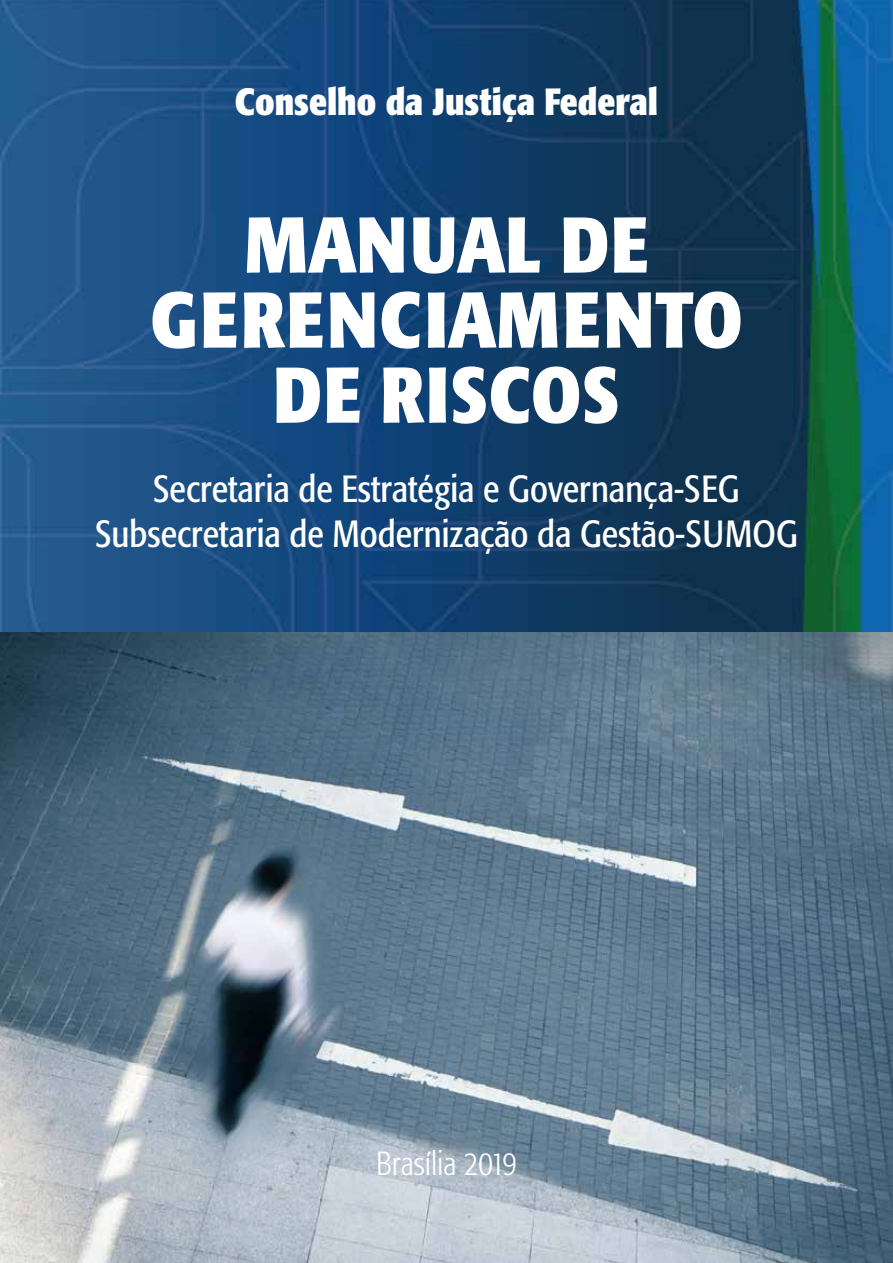
<style>
.page{position:relative;width:893px;height:1263px;background:#fff}
.page>*{position:absolute;margin:0;border:0;box-sizing:border-box;transform-origin:0 0}
.t1{font:700 condensed 78px/75px "Formata";letter-spacing:.02em;color:#fff;text-align:center}
.t2{font:condensed 37.5px/45px "Formata";color:#fff;text-align:center}
.t3{font:700 condensed 37.5px "Formata";color:#fff}
.t4{font:300 condensed 33px "Formata";color:#fff}
</style>
<div class="page">
<img style="left:0;top:0;width:893px;height:632px">
<img style="left:0;top:632px;width:893px;height:631px">
<p class="t3" style="left:235px;top:78px;width:425px">Conselho da Justiça Federal</p>
<h1 class="t1" style="left:150px;top:207px;width:594px">MANUAL DE<br>GERENCIAMENTO<br>DE RISCOS</h1>
<p class="t2" style="left:95px;top:466px;width:704px">Secretaria de Estratégia e Governança-SEG<br>Subsecretaria de Modernização da Gestão-SUMOG</p>
<p class="t4" style="left:376px;top:1144px;width:142px">Brasília 2019</p>
</div>
